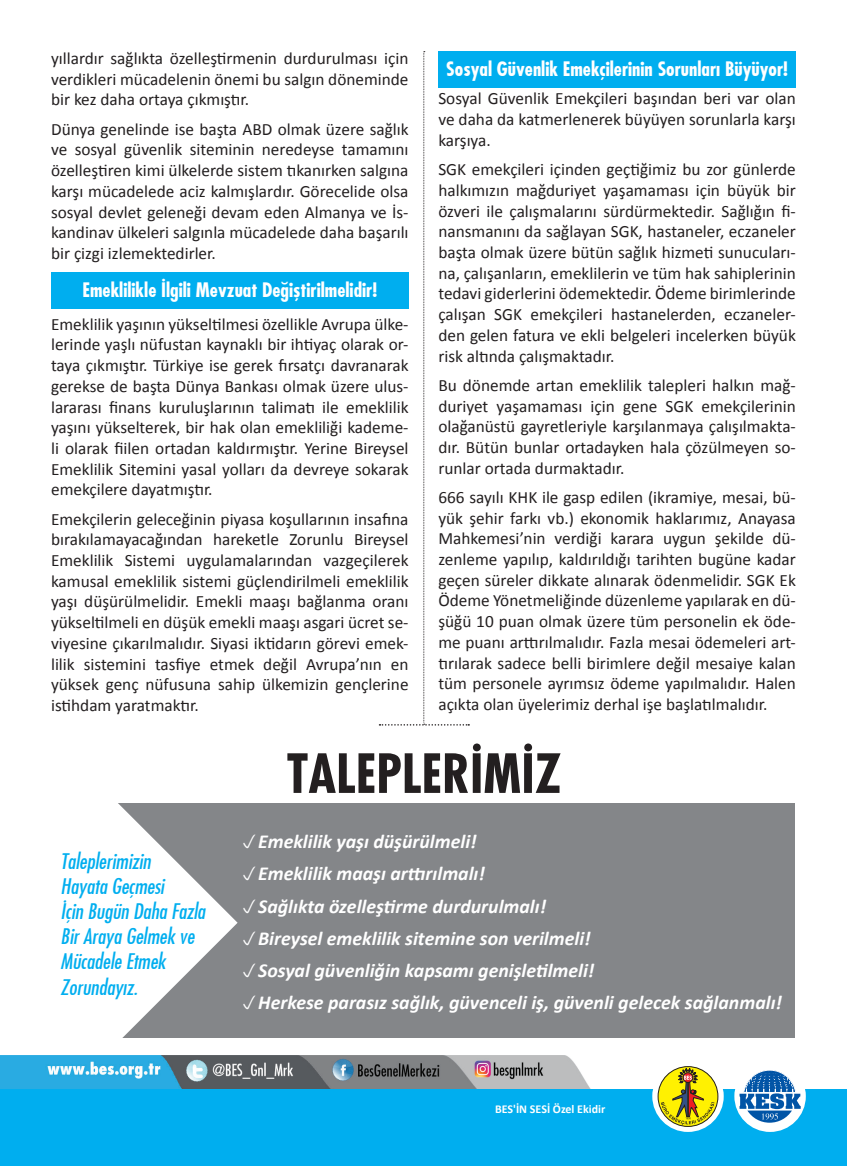
<style>
.page{position:relative;width:847px;height:1166px;background:#fff}
.page>*{position:absolute;margin:0;border:0;box-sizing:border-box;transform-origin:0 0}
.t1{font:700 condensed 52.5px "Futura";color:#231f20}
.t2{font:italic condensed 21px/25.2px "Futura";color:#00aeef}
.t3{font:italic 700 19.8px/32.2px "Calibri";color:#fff}
.t4{font:700 condensed 19.5px "Futura";color:#fff}
.t5{font:17.25px/20.7px "Calibri";color:#231f20;text-align:justify}
.t6{font:700 12px "Calibri";color:#fff}
</style>
<div class="page">
<div style="left:51px;top:803px;width:743px;height:233px;background:#848689"></div>
<svg style="left:51px;top:803px;width:186px;height:235px;fill:#fff"></svg>
<img style="left:0;top:1055px;width:591px;height:34px">
<div style="left:0;top:1089px;width:846px;height:76px;background:#00aeef"></div>
<svg style="left:652px;top:1060px;width:71px;height:71px"></svg>
<div style="left:734px;top:1060px;width:71px;height:71px;background:#fff;border-radius:50%"></div>
<div style="left:657px;top:1065px;width:61px;height:61px;border:1px solid #231f20;border-radius:50%"></div>
<svg style="left:660px;top:1067px;width:54px;height:57px;background:#cbba2c"></svg>
<svg style="left:739px;top:1070px;width:61px;height:52px"></svg>
<div style="left:51px;top:272px;width:357px;height:36px;background:#00aeef"></div>
<div style="left:438px;top:51px;width:357px;height:36px;background:#00aeef"></div>
<svg style="left:379px;top:51px;width:90px;height:674px"></svg>
<p class="t5" style="left:51px;top:48px;width:359px">yıllardır sağlıkta özelleştirmenin durdurulması için verdikleri mücadelenin önemi bu salgın döneminde bir kez daha ortaya çıkmıştır.</p>
<p class="t5" style="left:51px;top:119px;width:359px">Dünya genelinde ise başta ABD olmak üzere sağlık ve sosyal güvenlik siteminin neredeyse tamamını özelleştiren kimi ülkelerde sistem tıkanırken salgına karşı mücadelede aciz kalmışlardır. Görecelide olsa sosyal devlet geleneği devam eden Almanya ve İs&shy;kandinav ülkeleri salgınla mücadelede daha başarılı bir çizgi izlemektedirler.</p>
<p class="t4" style="left:82px;top:277px;width:296px">Emeklilikle İlgili Mevzuat Değiştirilmelidir!</p>
<p class="t5" style="left:51px;top:313px;width:359px">Emeklilik yaşının yükseltilmesi özellikle Avrupa ülke&shy;lerinde yaşlı nüfustan kaynaklı bir ihtiyaç olarak or&shy;taya çıkmıştır. Türkiye ise gerek fırsatçı davranarak gerekse de başta Dünya Bankası olmak üzere ulus&shy;lararası finans kuruluşlarının talimatı ile emeklilik yaşını yükselterek, bir hak olan emekliliği kademe&shy;li olarak fiilen ortadan kaldırmıştır. Yerine Bireysel Emeklilik Sitemini yasal yolları da devreye sokarak emekçilere dayatmıştır.</p>
<p class="t5" style="left:51px;top:508px;width:359px">Emekçilerin geleceğinin piyasa koşullarının insafına bırakılamayacağından hareketle Zorunlu Bireysel Emeklilik Sistemi uygulamalarından vazgeçilerek kamusal emeklilik sistemi güçlendirilmeli emeklilik yaşı düşürülmelidir. Emekli maaşı bağlanma oranı yükseltilmeli en düşük emekli maaşı asgari ücret se&shy;viyesine çıkarılmalıdır. Siyasi iktidarın görevi emek&shy;lilik sistemini tasfiye etmek değil Avrupa’nın en yüksek genç nüfusuna sahip ülkemizin gençlerine istihdam yaratmaktır.</p>
<p class="t4" style="left:446px;top:56px;width:343px">Sosyal Güvenlik Emekçilerinin Sorunları Büyüyor!</p>
<p class="t5" style="left:438px;top:88px;width:359px">Sosyal Güvenlik Emekçileri başından beri var olan ve daha da katmerlenerek büyüyen sorunlarla karşı karşıya.</p>
<p class="t5" style="left:438px;top:159px;width:359px">SGK emekçileri içinden geçtiğimiz bu zor günlerde halkımızın mağduriyet yaşamaması için büyük bir özveri ile çalışmalarını sürdürmektedir. Sağlığın fi&shy;nansmanını da sağlayan SGK, hastaneler, eczaneler başta olmak üzere bütün sağlık hizmeti sunucuları&shy;na, çalışanların, emeklilerin ve tüm hak sahiplerinin tedavi giderlerini ödemektedir. Ödeme birimlerinde çalışan SGK emekçileri hastanelerden, eczaneler&shy;den gelen fatura ve ekli belgeleri incelerken büyük risk altında çalışmaktadır.</p>
<p class="t5" style="left:438px;top:374px;width:359px">Bu dönemde artan emeklilik talepleri halkın mağ&shy;duriyet yaşamaması için gene SGK emekçilerinin olağanüstü gayretleriyle karşılanmaya çalışılmakta&shy;dır. Bütün bunlar ortadayken hala çözülmeyen so&shy;runlar ortada durmaktadır.</p>
<p class="t5" style="left:438px;top:486px;width:359px">666 sayılı KHK ile gasp edilen (ikramiye, mesai, bü&shy;yük şehir farkı vb.) ekonomik haklarımız, Anayasa Mahkemesi’nin verdiği karara uygun şekilde dü&shy;zenleme yapılıp, kaldırıldığı tarihten bugüne kadar geçen süreler dikkate alınarak ödenmelidir. SGK Ek Ödeme Yönetmeliğinde düzenleme yapılarak en dü&shy;şüğü 10 puan olmak üzere tüm personelin ek öde&shy;me puanı arttırılmalıdır. Fazla mesai ödemeleri art&shy;tırılarak sadece belli birimlere değil mesaiye kalan tüm personele ayrımsız ödeme yapılmalıdır. Halen açıkta olan üyelerimiz derhal işe başlatılmalıdır.</p>
<p class="t2" style="left:61px;top:847px;width:146px">Taleplerimizin<br>Hayata Geçmesi<br>İçin Bugün Daha Fazla<br>Bir Araya Gelmek ve<br>Mücadele Etmek<br>Zorundayız.</p>
<h1 class="t1" style="left:286px;top:739px;width:276px">TALEPLERİMİZ</h1>
<p class="t3" style="left:258px;top:825px;width:525px">Emeklilik yaşı düşürülmeli!<br>Emeklilik maaşı arttırılmalı!<br>Sağlıkta özelleştirme durdurulmalı!<br>Bireysel emeklilik sitemine son verilmeli!<br>Sosyal güvenliğin kapsamı genişletilmeli!<br>Herkese parasız sağlık, güvenceli iş, güvenli gelecek sağlanmalı!</p>
<p class="t6" style="left:495px;top:1100px;width:112px">BES'İN SESİ Özel Ekidir</p>
</div>
